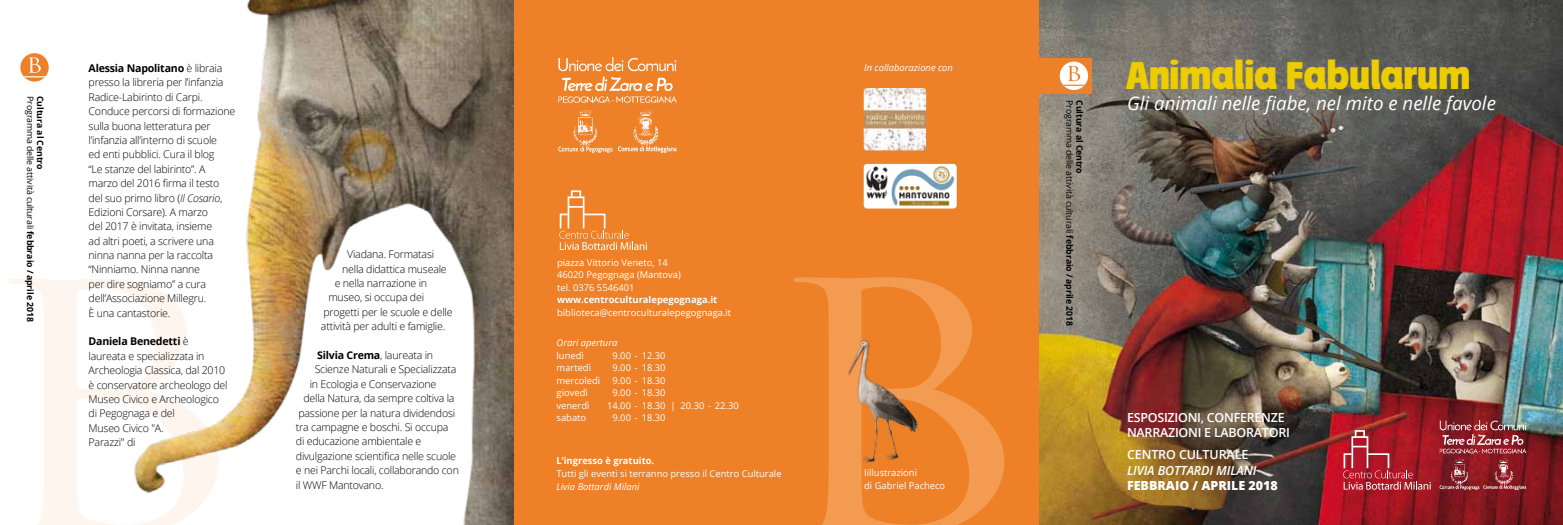
<style>
.page{position:relative;width:1563px;height:525px;background:#fff}
.page>*{position:absolute;margin:0;border:0;box-sizing:border-box;transform-origin:0 0}
.t1{font:700 37.5px "Josef Pro";color:#eecd00}
.t2{font:italic 18.75px "Open Sans";color:#fff}
.t3{font:600 12.5px/15px "Open Sans";letter-spacing:-.02em;color:#fff}
.t4{font:italic 600 12.5px "Open Sans";letter-spacing:-.01em;color:#fff}
.t5{font:800 12.5px "Open Sans";color:#fff}
.t6{font:300 10.62px/14.4px "Open Sans";letter-spacing:-.02em;color:#000}
.t7{font:700 10.62px "Open Sans";letter-spacing:-.02em;color:#000}
.t8{font:9.38px/12.5px "Open Sans";color:#fff}
.t9{font:700 9.38px "Open Sans";color:#fff}
.t10{font:italic 9.38px "Open Sans";color:#fff}
.t11{font:8.75px "Open Sans";letter-spacing:-.01em;color:#000}
.t12{font:700 8.75px "Open Sans";letter-spacing:-.01em;color:#000}
.s1{font-weight:700}
.s2{font-style:italic}
.s3{font-weight:300}
</style>
<div class="page">
<img style="left:1038px;top:0;width:525px;height:524px">
<div style="left:514px;top:0;width:524px;height:524px;background:#ee8027"></div>
<svg style="left:793px;top:277px;width:211px;height:247px"></svg>
<div style="left:567px;top:196px;width:17px;height:33px;border:2px solid #fff"></div>
<div style="left:571px;top:190px;width:10px;height:8px;border:2px solid #fff"></div>
<svg style="left:559px;top:206px;width:88px;height:44px"></svg>
<img style="left:864px;top:88px;width:62px;height:62px">
<div style="left:1038px;top:58px;width:54px;height:36px;background:#ee8027"></div>
<svg style="left:1059px;top:62px;width:29px;height:28px"></svg>
<svg style="left:1061px;top:66px;width:27px;height:20px"></svg>
<img style="left:864px;top:164px;width:92px;height:44px">
<img style="left:1438px;top:417px;width:89px;height:75px">
<div style="left:1351px;top:436px;width:17px;height:33px;border:2px solid #fff"></div>
<div style="left:1354px;top:430px;width:11px;height:7px;border:2px solid #fff"></div>
<svg style="left:1342px;top:445px;width:88px;height:44px"></svg>
<svg style="left:9px;top:279px;width:115px;height:245px"></svg>
<svg style="left:20px;top:53px;width:29px;height:28px"></svg>
<svg style="left:22px;top:57px;width:27px;height:20px"></svg>
<img style="left:124px;top:0;width:390px;height:524px">
<img style="left:833px;top:333px;width:89px;height:130px">
<img style="left:558px;top:56px;width:119px;height:98px">
<p class="t11" style="left:36px;top:96px;width:227px;rotate:90deg">Programma delle attività culturali <span class="s1">febbraio / aprile 2018</span></p>
<p class="t12" style="left:46px;top:96px;width:75px;rotate:90deg">Cultura al Centro</p>
<p class="t6" style="left:89px;top:61px;width:148px"><span class="s1">Alessia Napolitano</span> è libraia presso la libreria per l’infanzia<br>Radice-Labirinto di Carpi.<br>Conduce percorsi di formazione sulla buona letteratura per l’infanzia all’interno di scuole<br>ed enti pubblici. Cura il blog<br>“Le stanze del labirinto”. A marzo del 2016 firma il testo del suo primo libro (<span class="s2">Il Cosario</span>,<br>Edizioni Corsare). A marzo<br>del 2017 è invitata, insieme<br>ad altri poeti, a scrivere una ninna nanna per la raccolta “Ninniamo. Ninna nanne<br>per dire sogniamo” a cura dell’Associazione Millegru.<br>È una cantastorie.</p>
<p class="t6" style="left:89px;top:334px;width:140px"><span class="s1">Daniela Benedetti</span> è laureata e specializzata in<br>Archeologia Classica, dal 2010 è conservatore archeologo del<br>Museo Civico e Archeologico di Pegognaga e del<br>Museo Civico "A.<br>Parazzi" di</p>
<p class="t6" style="left:347px;top:247px;width:88px">Viadana. Formatasi</p>
<p class="t6" style="left:342px;top:261px;width:106px">nella didattica museale</p>
<p class="t6" style="left:335px;top:275px;width:94px">e nella narrazione in</p>
<p class="t6" style="left:328px;top:290px;width:97px">museo, si occupa dei</p>
<p class="t6" style="left:323px;top:304px;width:131px">progetti per le scuole e delle</p>
<p class="t6" style="left:321px;top:319px;width:126px">attività per adulti e famiglie.</p>
<p class="t7" style="left:317px;top:347px;width:117px">Silvia Crema<span class="s3">, laureata in</span></p>
<p class="t6" style="left:315px;top:362px;width:143px">Scienze Naturali e Specializzata</p>
<p class="t6" style="left:310px;top:376px;width:128px">in Ecologia e Conservazione</p>
<p class="t6" style="left:303px;top:390px;width:153px">della Natura, da sempre coltiva la</p>
<p class="t6" style="left:298px;top:405px;width:158px">passione per la natura dividendosi</p>
<p class="t6" style="left:296px;top:419px;width:154px">tra campagne e boschi. Si occupa</p>
<p class="t6" style="left:296px;top:434px;width:127px">di educazione ambientale e</p>
<p class="t6" style="left:296px;top:448px;width:162px">divulgazione scientifica nelle scuole</p>
<p class="t6" style="left:296px;top:462px;width:164px">e nei Parchi locali, collaborando con</p>
<p class="t6" style="left:296px;top:477px;width:89px">il WWF Mantovano.</p>
<p class="t8" style="left:557px;top:256px;width:125px">piazza Vittorio Veneto, 14<br>46020 Pegognaga (Mantova) tel. 0376 5546401</p>
<p class="t9" style="left:557px;top:293px;width:162px">www.centroculturalepegognaga.it</p>
<p class="t8" style="left:557px;top:306px;width:175px">biblioteca@centroculturalepegognaga.it</p>
<p class="t10" style="left:556px;top:336px;width:62px">Orari apertura</p>
<p class="t8" style="left:556px;top:348px;width:29px">lunedì</p>
<p class="t8" style="left:612px;top:348px;width:55px">9.00 - 12.30</p>
<p class="t8" style="left:556px;top:361px;width:36px">martedì</p>
<p class="t8" style="left:612px;top:361px;width:55px">9.00 - 18.30</p>
<p class="t8" style="left:556px;top:373px;width:45px">mercoledì</p>
<p class="t8" style="left:612px;top:373px;width:55px">9.00 - 18.30</p>
<p class="t8" style="left:556px;top:386px;width:33px">giovedì</p>
<p class="t8" style="left:612px;top:386px;width:55px">9.00 - 18.30</p>
<p class="t8" style="left:556px;top:398px;width:34px">venerdì</p>
<p class="t8" style="left:607px;top:398px;width:133px">14.00 - 18.30 | 20.30 - 22.30</p>
<p class="t8" style="left:556px;top:411px;width:31px">sabato</p>
<p class="t8" style="left:612px;top:411px;width:55px">9.00 - 18.30</p>
<p class="t9" style="left:556px;top:454px;width:99px">L’ingresso è gratuito.</p>
<p class="t8" style="left:556px;top:467px;width:227px">Tutti gli eventi si terranno presso il Centro Culturale</p>
<p class="t10" style="left:556px;top:479px;width:85px">Livia Bottardi Milani</p>
<p class="t10" style="left:864px;top:61px;width:90px">In collaborazione con</p>
<h1 class="t1" style="left:1127px;top:59px;width:346px">Animalia Fabularum</h1>
<h2 class="t2" style="left:1127px;top:91px;width:370px">Gli animali nelle fiabe, nel mito e nelle favole</h2>
<p class="t11" style="left:1075px;top:100px;width:227px;rotate:90deg">Programma delle attività culturali <span class="s1">febbraio / aprile 2018</span></p>
<p class="t12" style="left:1086px;top:100px;width:75px;rotate:90deg">Cultura al Centro</p>
<p class="t8" style="left:864px;top:466px;width:83px">Iillustrazioni<br>di Gabriel Pacheco</p>
<p class="t3" style="left:1127px;top:409px;width:136px">ESPOSIZIONI, CON FERENZE<br>NARRAZIONI</p>
<p class="t3" style="left:1127px;top:420px;width:162px;line-height:22.5px;text-indent:77px">E LABORATORI<br>CENTRO CULTURALE</p>
<p class="t4" style="left:1127px;top:461px;width:131px">LIVIA BOTTARDI MILANI</p>
<p class="t5" style="left:1127px;top:475px;width:152px">FEBBRAIO / APRILE 2018</p>
</div>
